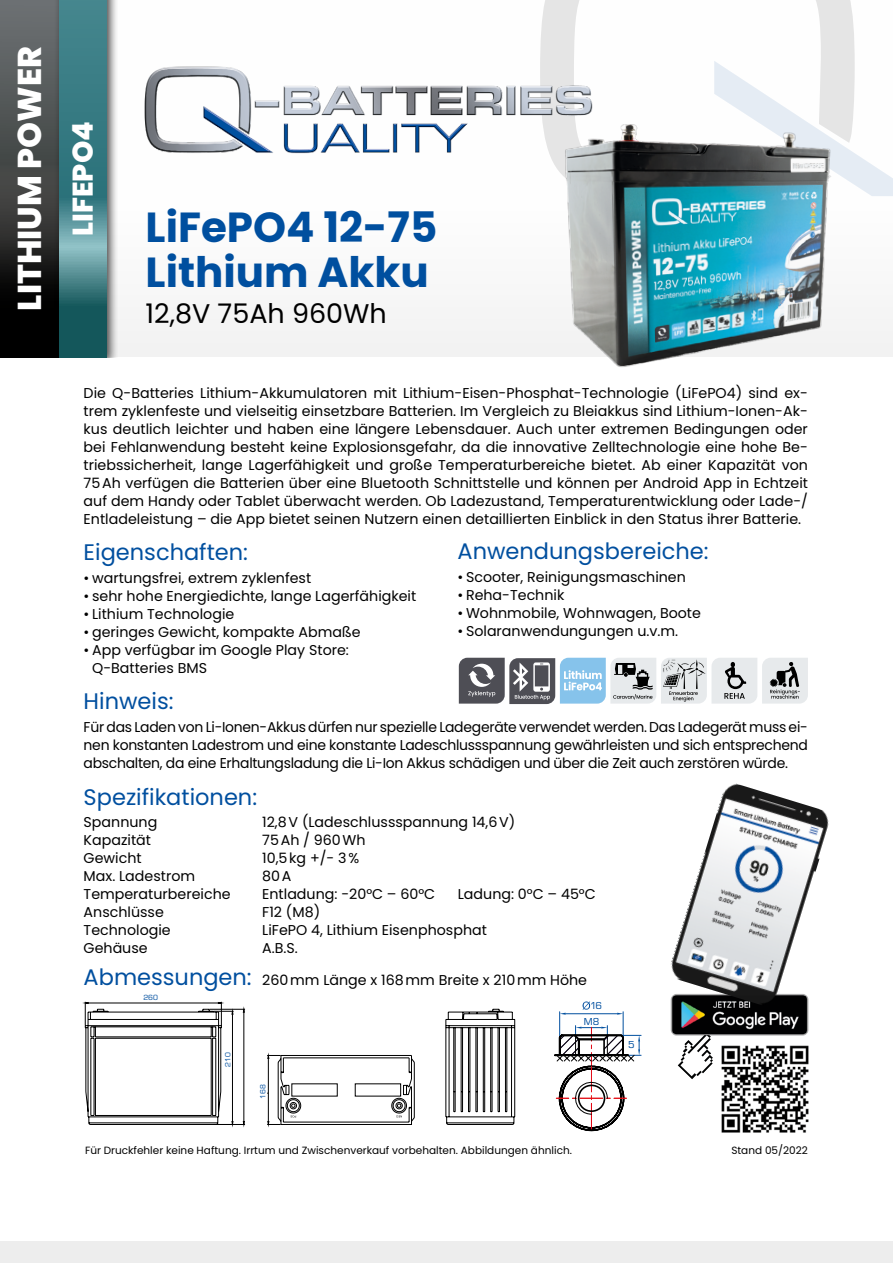
<style>
.page{position:relative;width:893px;height:1263px;background:#fff}
.page>*{position:absolute;margin:0;border:0;box-sizing:border-box;transform-origin:0 0}
.t1{font:700 42px/45px "Poppins";color:#004f9f}
.t2{font:800 33px "Poppins";color:#fff}
.t3{font:800 28.5px "Poppins";color:#fff}
.t4{font:27px "Poppins";color:#000}
.t5{font:22.5px "Poppins";color:#004f9f}
.t6{font:14.25px/18px "Poppins";color:#000;text-align:justify}
.t7{font:10.5px "Poppins";color:#000}
.t8{font:9.6px "Eurostile SB";color:#004f9f}
.t9{font:7.05px "Eurostile SB";color:#004f9f}
.s1{font-size:22.5px;color:#004f9f}
</style>
<div class="page">
<svg style="left:540px;top:0;width:315px;height:61px"></svg>
<svg style="left:714px;top:61px;width:179px;height:135px"></svg>
<img style="left:144px;top:59px;width:479px;height:95px">
<div style="left:0;top:1242px;width:893px;height:21px;background:#ededed"></div>
<svg style="left:0;top:0;width:53px;height:357px;background:#393b3b"></svg>
<div style="left:53px;top:0;width:65px;height:357px;background:#000;opacity:.75"></div>
<svg style="left:59px;top:0;width:47px;height:357px;background:#3c7d84"></svg>
<svg style="left:85px;top:1001px;width:430px;height:124px"></svg>
<hr style="left:268px;top:1058px;width:1px;height:63px;background:#000">
<hr style="left:232px;top:1014px;width:1px;height:107px;background:#000">
<svg style="left:267px;top:1055px;width:15px;height:3px"></svg>
<svg style="left:267px;top:1093px;width:34px;height:32px"></svg>
<hr style="left:244px;top:1012px;width:1px;height:109px;background:#000">
<hr style="left:214px;top:1124px;width:31px;height:1px;background:#000">
<hr style="left:209px;top:1009px;width:36px;height:1px;background:#000">
<svg style="left:213px;top:1121px;width:21px;height:4px"></svg>
<svg style="left:209px;top:1002px;width:25px;height:12px"></svg>
<svg style="left:554px;top:1001px;width:87px;height:131px"></svg>
<svg style="left:459px;top:658px;width:349px;height:46px;background:#acb4bb"></svg>
<svg style="left:678px;top:1044px;width:35px;height:35px"></svg>
<img style="left:670px;top:1009px;width:139px;height:35px">
<img style="left:546px;top:97px;width:303px;height:270px">
<img style="left:670px;top:783px;width:159px;height:226px">
<img style="left:719px;top:1043px;width:90px;height:90px">
<svg style="left:225px;top:1053px;width:6px;height:13px"></svg>
<h2 class="t2" style="left:11px;top:311px;width:265px;rotate:-90deg">LITHIUM POWER</h2>
<h3 class="t3" style="left:66px;top:236px;width:116px;rotate:-90deg">LIFEPO4</h3>
<h1 class="t1" style="left:146px;top:205px;width:293px">LiFePO4 12-75<br>Lithium Akku</h1>
<h3 class="t4" style="left:146px;top:298px;width:243px">12,8V 75Ah 960Wh</h3>
<p class="t6" style="left:84px;top:384px;width:726px">Die Q-Batteries Lithium-Akkumulatoren mit Lithium-Eisen-Phosphat-Technologie (LiFePO4) sind ex&shy;trem zyklenfeste und vielseitig einsetzbare Batterien. Im Vergleich zu Bleiakkus sind Lithium-Ionen-Ak&shy;kus deutlich leichter und haben eine längere Lebensdauer. Auch unter extremen Bedingungen oder bei Fehlanwendung besteht keine Explosionsgefahr, da die innovative Zelltechnologie eine hohe Be&shy;triebssicherheit, lange Lagerfähigkeit und große Temperaturbereiche bietet. Ab einer Kapazität von 75Ah verfügen die Batterien über eine Bluetooth Schnittstelle und können per Android App in Echtzeit auf dem Handy oder Tablet überwacht werden. Ob Ladezustand, Temperaturentwicklung oder Lade-/ Entladeleistung – die App bietet seinen Nutzern einen detaillierten Einblick in den Status ihrer Batterie.</p>
<h3 class="t5" style="left:84px;top:539px;width:166px">Eigenschaften:</h3>
<p class="t6" style="left:84px;top:569px;width:229px">• wartungsfrei, extrem zyklenfest</p>
<p class="t6" style="left:84px;top:587px;width:334px">• sehr hohe Energiedichte, lange Lagerfähigkeit</p>
<p class="t6" style="left:84px;top:605px;width:152px">• Lithium Technologie</p>
<p class="t6" style="left:84px;top:623px;width:278px">• geringes Gewicht, kompakte Abmaße</p>
<p class="t6" style="left:92px;top:641px;width:258px;text-indent:-9px">• App verfügbar im Google Play Store:<br>Q-Batteries BMS</p>
<h3 class="t5" style="left:84px;top:688px;width:91px">Hinweis:</h3>
<p class="t6" style="left:84px;top:718px;width:726px">Für das Laden von Li-Ionen-Akkus dürfen nur spezielle Ladegeräte verwendet werden. Das Ladegerät muss ei&shy;nen konstanten Ladestrom und eine konstante Ladeschlussspannung gewährleisten und sich entsprechend abschalten, da eine Erhaltungsladung die Li-Ion Akkus schädigen und über die Zeit auch zerstören würde.</p>
<h3 class="t5" style="left:84px;top:783px;width:175px">Spezifikationen:</h3>
<p class="t6" style="left:84px;top:813px;width:75px">Spannung</p>
<p class="t6" style="left:262px;top:813px;width:255px">12,8V (Ladeschlussspannung 14,6V)</p>
<p class="t6" style="left:84px;top:831px;width:69px">Kapazität</p>
<p class="t6" style="left:262px;top:831px;width:105px">75Ah / 960Wh</p>
<p class="t6" style="left:84px;top:849px;width:60px">Gewicht</p>
<p class="t6" style="left:262px;top:849px;width:98px">10,5kg +/- 3%</p>
<p class="t6" style="left:84px;top:867px;width:113px">Max. Ladestrom</p>
<p class="t6" style="left:262px;top:867px;width:31px">80A</p>
<p class="t6" style="left:84px;top:885px;width:148px">Temperaturbereiche</p>
<p class="t6" style="left:262px;top:885px;width:175px">Entladung: -20°C – 60°C</p>
<p class="t6" style="left:458px;top:885px;width:139px">Ladung: 0°C – 45°C</p>
<p class="t6" style="left:84px;top:903px;width:82px">Anschlüsse</p>
<p class="t6" style="left:262px;top:903px;width:59px">F12 (M8)</p>
<p class="t6" style="left:84px;top:921px;width:89px">Technologie</p>
<p class="t6" style="left:262px;top:921px;width:226px">LiFePO 4, Lithium Eisenphosphat</p>
<p class="t6" style="left:84px;top:939px;width:66px">Gehäuse</p>
<p class="t6" style="left:262px;top:939px;width:37px">A.B.S.</p>
<p class="t6" style="left:84px;top:971px;width:505px"><span class="s1">Abmessungen:</span> 260mm Länge x 168mm Breite x 210mm Höhe</p>
<h3 class="t5" style="left:457px;top:538px;width:253px">Anwendungsbereiche:</h3>
<p class="t6" style="left:457px;top:568px;width:230px">• Scooter, Reinigungsmaschinen</p>
<p class="t6" style="left:457px;top:586px;width:108px">• Reha-Technik</p>
<p class="t6" style="left:457px;top:604px;width:245px">• Wohnmobile, Wohnwagen, Boote</p>
<p class="t6" style="left:457px;top:622px;width:222px">• Solaranwendungungen u.v.m.</p>
<p class="t9" style="left:143px;top:994px;width:16px">260</p>
<p class="t9" style="left:259px;top:1099px;width:16px;rotate:-90deg">168</p>
<p class="t8" style="left:590px;top:1000px;width:14px">16</p>
<p class="t8" style="left:584px;top:1016px;width:17px">M8</p>
<p class="t8" style="left:628px;top:1039px;width:8px">5</p>
<p class="t7" style="left:85px;top:1144px;width:488px">Für Druckfehler keine Haftung. Irrtum und Zwischenverkauf vorbehalten. Abbildungen ähnlich.</p>
<p class="t7" style="left:731px;top:1144px;width:78px">Stand 05/2022</p>
</div>
